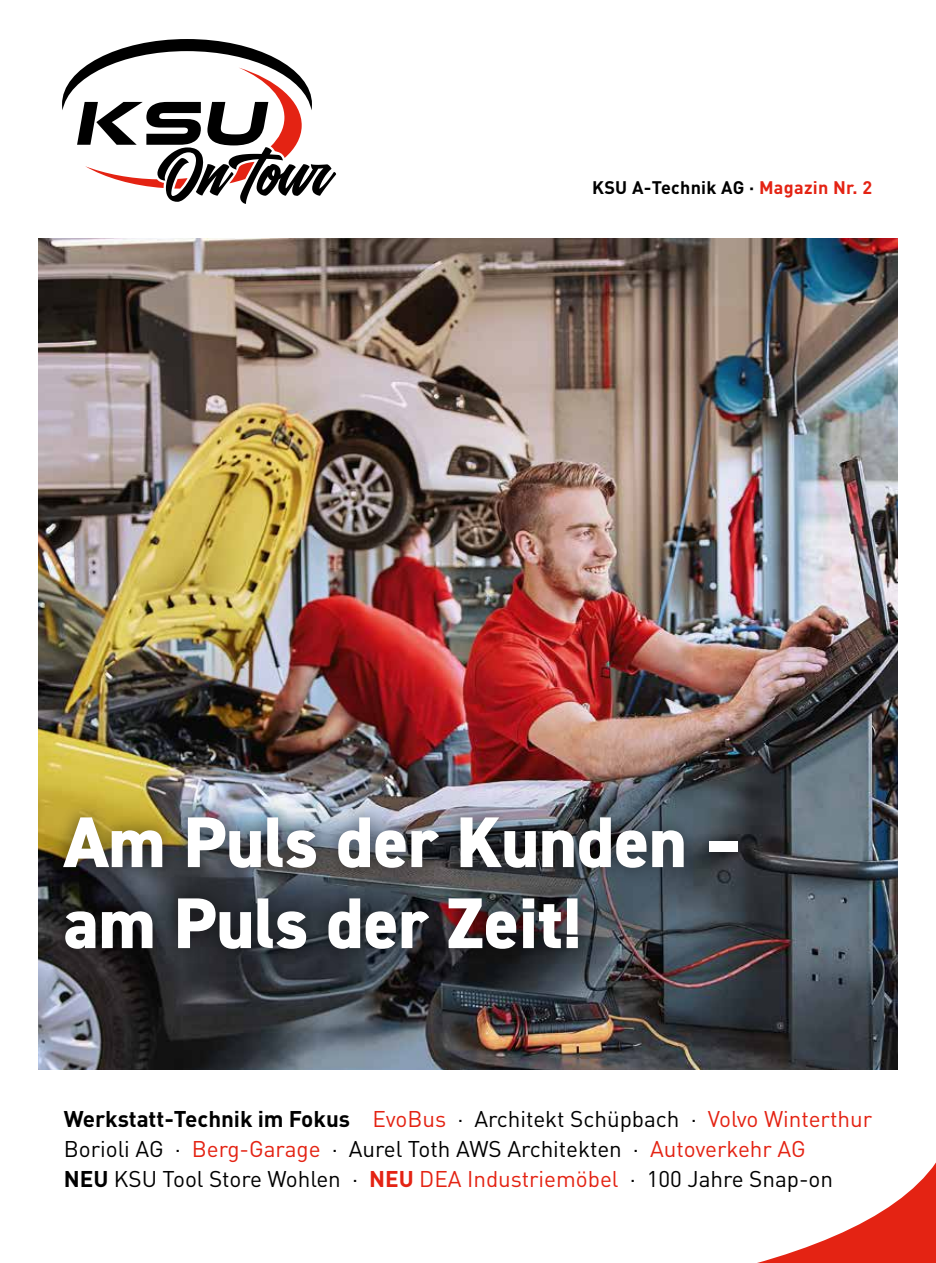
<style>
.page{position:relative;width:936px;height:1263px;background:#fff}
.page>*{position:absolute;margin:0;border:0;box-sizing:border-box;transform-origin:0 0}
.t1{font:800 72px/81px "DIN2014";color:#fff}
.t2{font:22.5px/30px "DIN";color:#000}
.t3{font:700 18px "DIN";letter-spacing:.015em;color:#000}
.s1{color:#e42313}
.s2{font-weight:700}
.s3{font-weight:700;color:#e42313}
</style>
<div class="page">
<img style="left:38px;top:239px;width:859px;height:830px">
<div style="left:47px;top:800px;width:707px;height:165px;background:#000;opacity:.5"></div>
<svg style="left:62px;top:39px;width:274px;height:165px"></svg>
<svg style="left:757px;top:1164px;width:178px;height:99px"></svg>
<p class="t3" style="left:592px;top:176px;width:281px">KSU A-Technik AG · <span class="s1">Magazin Nr. 2</span></p>
<h1 class="t1" style="left:64px;top:802px;width:679px">Am Puls der Kunden – am Puls der Zeit!</h1>
<p class="t2" style="left:64px;top:1103px;width:809px"><span class="s2">Werkstatt-Technik im Fokus</span> <span class="s1">EvoBus</span> · Architekt Schüpbach · <span class="s1">Volvo Winterthur<br></span>Borioli AG · <span class="s1">Berg-Garage</span> · Aurel Toth AWS Architekten · <span class="s1">Autoverkehr AG<br></span><span class="s2">NEU</span> KSU Tool Store Wohlen · <span class="s3">NEU</span> <span class="s1">DEA Industriemöbel</span> · 100 Jahre Snap-on</p>
</div>
